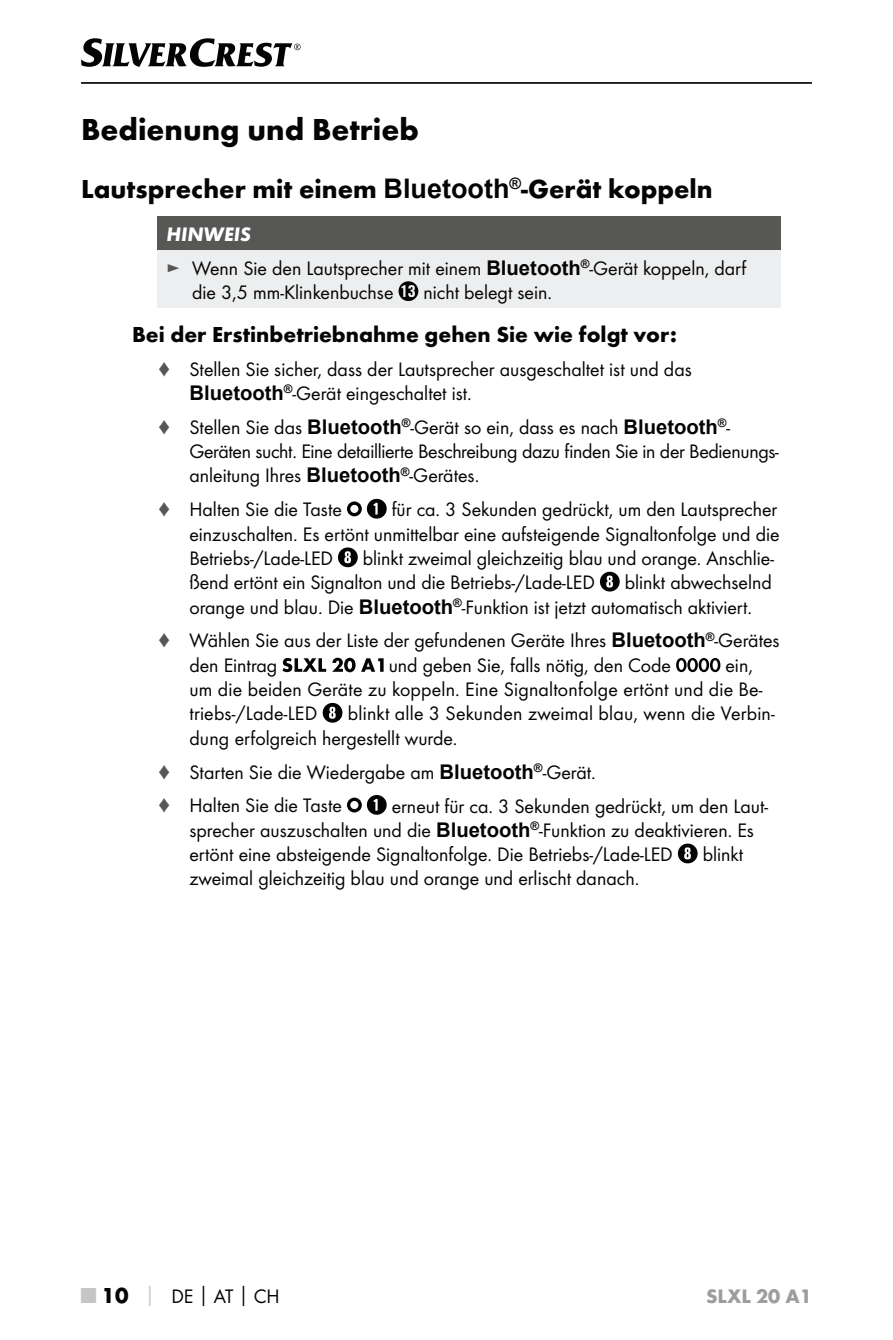
<style>
.page{position:relative;width:893px;height:1340px;background:#fff}
.page>*{position:absolute;margin:0;border:0;box-sizing:border-box;transform-origin:0 0}
.t1{font:700 31.5px "Futura";color:#040503}
.t2{font:700 27px "Futura";color:#040503}
.t3{font:700 22.5px "Futura";color:#040503}
.t4{font:20.25px/24.3px "Futura Boo";color:#040503}
.t5{font:700 20.25px "Futura";color:#9c9d9d}
.t6{font:italic 700 20.25px "Futura";color:#fff}
.s1{font-family:"Arial"}
.s2{color:#575756}
.s3{font-family:"Arial";font-weight:700}
.s4{font-family:"Futura";font-weight:700;font-size:22.5px;color:#c5c5c5}
.s5{font-family:"Futura";font-weight:700;font-size:22.5px}
.s6{font-family:"Futura";font-weight:700;color:#c5c5c5}
.s7{font-family:"Futura";font-weight:700}
</style>
<div class="page">
<hr style="left:81px;top:82px;width:731px;height:2px;background:#040503">
<svg style="left:81px;top:38px;width:220px;height:29px"></svg>
<div style="left:158px;top:216px;width:623px;height:34px;background:#575756"></div>
<div style="left:158px;top:250px;width:623px;height:58px;background:#edeeef"></div>
<svg style="left:399px;top:281px;width:19px;height:20px"></svg>
<svg style="left:347px;top:499px;width:40px;height:19px"></svg>
<svg style="left:338px;top:547px;width:20px;height:20px"></svg>
<svg style="left:600px;top:572px;width:20px;height:19px"></svg>
<svg style="left:282px;top:657px;width:102px;height:15px"></svg>
<svg style="left:676px;top:658px;width:44px;height:14px"></svg>
<svg style="left:323px;top:703px;width:19px;height:19px"></svg>
<svg style="left:347px;top:795px;width:40px;height:19px"></svg>
<svg style="left:678px;top:843px;width:20px;height:20px"></svg>
<h1 class="t1" style="left:81px;top:117px;width:339px">Bedienung und Betrieb</h1>
<h2 class="t2" style="left:81px;top:178px;width:633px">Lautsprecher mit einem <span class="s1">Bluetooth</span><sup>®</sup>-Gerät koppeln</h2>
<p class="t6" style="left:167px;top:228px;width:86px">HINWEIS</p>
<p class="t4" style="left:192px;top:257px;width:556px;text-indent:-26px"><span class="s2">►</span> Wenn Sie den Lautsprecher mit einem <span class="s3">Bluetooth</span><sup>®</sup>-Gerät koppeln, darf die 3,5 mm-Klinkenbuchse</p>
<p class="t4" style="left:423px;top:281px;width:130px">nicht belegt sein.</p>
<p class="t3" style="left:132px;top:325px;width:546px">Bei der Erstinbetriebnahme gehen Sie wie folgt vor:</p>
<p class="t4" style="left:189px;top:358px;width:504px;text-indent:-32px"><span class="s2">♦</span> Stellen Sie sicher, dass der Lautsprecher ausgeschaltet ist und das<br><span class="s3">Bluetooth</span><sup>®</sup>-Gerät eingeschaltet ist.</p>
<p class="t4" style="left:189px;top:416px;width:591px;text-indent:-32px"><span class="s2">♦</span> Stellen Sie das <span class="s3">Bluetooth</span><sup>®</sup>-Gerät so ein, dass es nach <span class="s3">Bluetooth</span><sup>®</sup>-<br>Geräten sucht. Eine detaillierte Beschreibung dazu finden Sie in der Bedienungs&shy;anleitung Ihres <span class="s3">Bluetooth</span><sup>®</sup>-Gerätes.</p>
<p class="t4" style="left:158px;top:498px;width:186px"><span class="s2">♦</span> Halten Sie die Taste</p>
<p class="t4" style="left:189px;top:498px;width:592px;text-align:justify;text-indent:202px">für ca. 3 Sekunden gedrückt, um den Lautsprecher einzuschalten. Es ertönt unmittelbar eine aufsteigende Signaltonfolge und die Betriebs-/Lade-LED</p>
<p class="t4" style="left:189px;top:547px;width:586px;text-indent:173px">blinkt zweimal gleichzeitig blau und orange. Anschlie&shy;ßend ertönt ein Signalton und die Betriebs-/Lade-LED</p>
<p class="t4" style="left:189px;top:571px;width:584px;text-indent:435px">blinkt abwechselnd orange und blau. Die <span class="s3">Bluetooth</span><sup>®</sup>-Funktion ist jetzt automatisch aktiviert.</p>
<p class="t4" style="left:189px;top:629px;width:592px;text-indent:-32px"><span class="s2">♦</span> Wählen Sie aus der Liste der gefundenen Geräte Ihres <span class="s3">Bluetooth</span><sup>®</sup>-Gerätes den Eintrag</p>
<p class="t4" style="left:389px;top:654px;width:284px">und geben Sie, falls nötig, den Code</p>
<p class="t4" style="left:189px;top:654px;width:575px;text-indent:536px">ein, um die beiden Geräte zu koppeln. Eine Signaltonfolge ertönt und die Be&shy;triebs-/Lade-LED</p>
<p class="t4" style="left:189px;top:702px;width:587px;text-indent:158px">blinkt alle 3 Sekunden zweimal blau, wenn die Verbin&shy;dung erfolgreich hergestellt wurde.</p>
<p class="t4" style="left:158px;top:756px;width:440px;line-height:34px"><span class="s2">♦</span> Starten Sie die Wiedergabe am <span class="s3">Bluetooth</span><sup>®</sup>-Gerät. <span class="s2">♦</span> Halten Sie die Taste</p>
<p class="t4" style="left:189px;top:794px;width:580px;text-indent:202px">erneut für ca. 3 Sekunden gedrückt, um den Laut&shy;sprecher auszuschalten und die <span class="s3">Bluetooth</span><sup>®</sup>-Funktion zu deaktivieren. Es ertönt eine absteigende Signaltonfolge. Die Betriebs-/Lade-LED</p>
<p class="t4" style="left:703px;top:843px;width:42px">blinkt</p>
<p class="t4" style="left:189px;top:867px;width:451px">zweimal gleichzeitig blau und orange und erlischt danach.</p>
<p class="t4" style="left:81px;top:1284px;width:200px"><span class="s4">■</span> <span class="s5">10</span> <span class="s6">│</span> DE<span class="s7">│</span>AT<span class="s7">│</span>CH</p>
<p class="t5" style="left:706px;top:1288px;width:107px">SLXL 20 A1</p>
</div>
